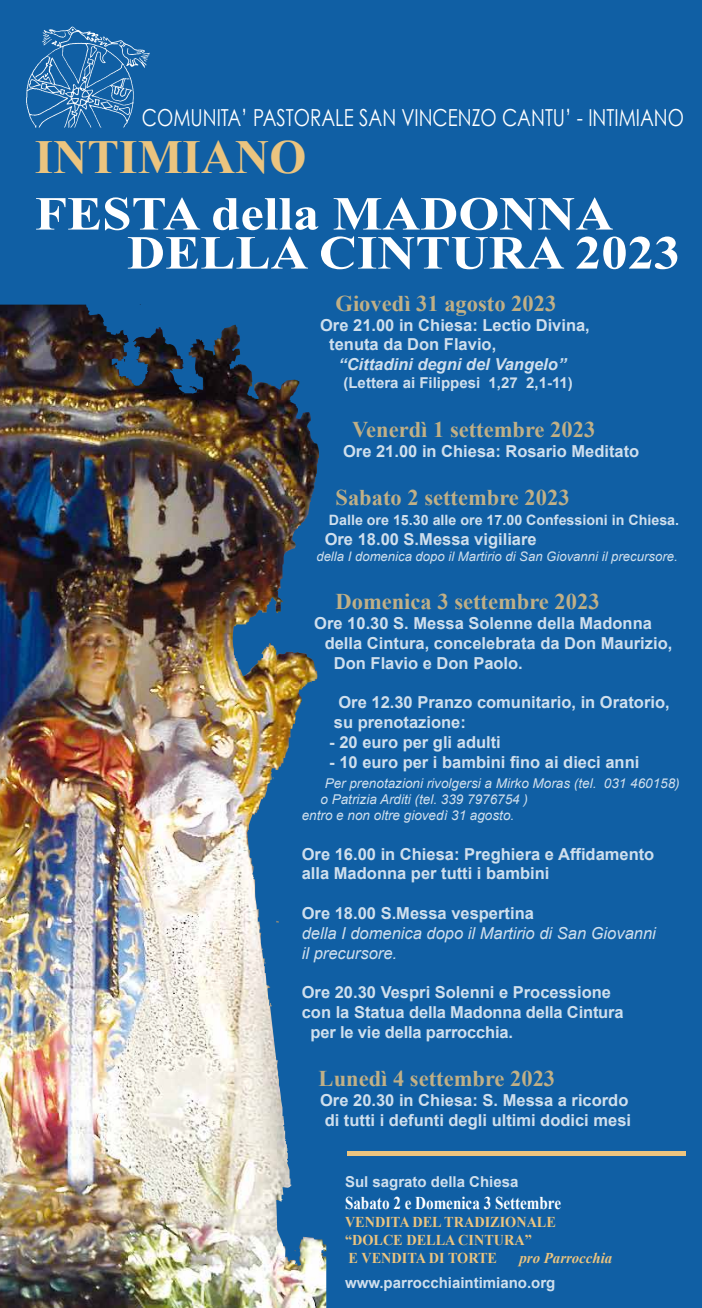
<style>
.page{position:relative;width:702px;height:1308px;background:#fff}
.page>*{position:absolute;margin:0;border:0;box-sizing:border-box;transform-origin:0 0}
.t1{font:700 47.4px/39px "Times New Roman";color:#fff;scale:1.11 1}
.t2{font:700 47.4px "Times New Roman";color:#ebc47f}
.t3{font:23.4px "Century Gothic";color:#fff;scale:.8 1}
.t4{font:700 22.5px "Times New Roman";color:rgb(236 196 127/.8)}
.t5{font:700 18px "Times New Roman";color:#fff;scale:.84 1}
.t6{font:700 16.5px/19.8px "Arial";color:rgb(255 255 255/.8)}
.t7{font:italic 16.5px/19.8px "Arial";color:rgb(255 255 255/.8)}
.t8{font:italic 700 16.5px "Arial";color:rgb(255 255 255/.8)}
.t9{font:700 15px "Arial";color:rgb(255 255 255/.8)}
.t10{font:700 15px/18px "Times New Roman";color:#ebc47f;scale:.95 1}
.t11{font:italic 700 15px "Times New Roman";color:#ebc47f}
.t12{font:700 14.25px "Arial";color:rgb(255 255 255/.8)}
.t13{font:italic 13.5px "Arial";color:rgb(255 255 255/.8)}
.t14{font:italic 13.12px "Arial";color:rgb(255 255 255/.8)}
</style>
<div class="page">
<div style="left:0;top:0;width:702px;height:1307px;background:#105fa4"></div>
<img style="left:0;top:304px;width:326px;height:1003px">
<hr style="left:347px;top:1151px;width:338px;height:4px;background:#ebc47f">
<img style="left:26px;top:26px;width:124px;height:102px">
<h2 class="t3" style="left:142px;top:102px;width:679px">COMUNITA’ PASTORALE SAN VINCENZO CANTU’ - INTIMIANO</h2>
<h1 class="t2" style="left:35px;top:124px;width:273px">INTIMIANO</h1>
<h1 class="t1" style="left:127px;top:193px;width:500px;text-indent:-92px">FESTA della MADONNA<br>DELLA CINTURA 2023</h1>
<h3 class="t4" style="left:335px;top:288px;width:222px">Giovedì 31 agosto 2023</h3>
<p class="t6" style="left:329px;top:315px;width:262px;text-indent:-9px">Ore 21.00 in Chiesa: Lectio Divina, tenuta da Don Flavio,</p>
<p class="t8" style="left:338px;top:354px;width:229px">“Cittadini degni del Vangelo”</p>
<p class="t9" style="left:343px;top:373px;width:231px">(Lettera ai Filippesi 1,27 2,1-11)</p>
<h3 class="t4" style="left:352px;top:414px;width:245px">Venerdì 1 settembre 2023</h3>
<p class="t6" style="left:343px;top:441px;width:298px">Ore 21.00 in Chiesa: Rosario Meditato</p>
<h3 class="t4" style="left:335px;top:482px;width:235px">Sabato 2 settembre 2023</h3>
<p class="t12" style="left:329px;top:510px;width:352px">Dalle ore 15.30 alle ore 17.00 Confessioni in Chiesa.</p>
<p class="t6" style="left:325px;top:530px;width:213px">Ore 18.00 S.Messa vigiliare</p>
<p class="t14" style="left:316px;top:547px;width:363px">della I domenica dopo il Martirio di San Giovanni il precursore.</p>
<h3 class="t4" style="left:335px;top:586px;width:265px">Domenica 3 settembre 2023</h3>
<p class="t6" style="left:314px;top:614px;width:339px">Ore 10.30 S. Messa Solenne della Madonna</p>
<p class="t6" style="left:325px;top:634px;width:349px">della Cintura, concelebrata da Don Maurizio,</p>
<p class="t6" style="left:334px;top:653px;width:190px">Don Flavio e Don Paolo.</p>
<p class="t6" style="left:334px;top:693px;width:337px">Ore 12.30 Pranzo comunitario, in Oratorio, su prenotazione:</p>
<p class="t6" style="left:329px;top:733px;width:173px">- 20 euro per gli adulti</p>
<p class="t6" style="left:329px;top:752px;width:311px">- 10 euro per i bambini fino ai dieci anni</p>
<p class="t13" style="left:325px;top:774px;width:356px">Per prenotazioni rivolgersi a Mirko Moras (tel. 031 460158)</p>
<p class="t13" style="left:320px;top:790px;width:209px">o Patrizia Arditi (tel. 339 7976754 )</p>
<p class="t13" style="left:302px;top:806px;width:214px">entro e non oltre giovedì 31 agosto.</p>
<p class="t6" style="left:302px;top:844px;width:354px">Ore 16.00 in Chiesa: Preghiera e Affidamento alla Madonna per tutti i bambini</p>
<p class="t6" style="left:302px;top:904px;width:234px">Ore 18.00 S.Messa vespertina</p>
<p class="t7" style="left:302px;top:923px;width:355px">della I domenica dopo il Martirio di San Giovanni il precursore.</p>
<p class="t6" style="left:302px;top:983px;width:311px">Ore 20.30 Vespri Solenni e Processione</p>
<p class="t6" style="left:302px;top:1003px;width:323px">con la Statua della Madonna della Cintura</p>
<p class="t6" style="left:310px;top:1022px;width:204px">per le vie della parrocchia.</p>
<h3 class="t4" style="left:318px;top:1063px;width:238px">Lunedì 4 settembre 2023</h3>
<p class="t6" style="left:320px;top:1091px;width:312px">Ore 20.30 in Chiesa: S. Messa a ricordo di tutti i defunti degli ultimi dodici mesi</p>
<p class="t9" style="left:345px;top:1172px;width:175px">Sul sagrato della Chiesa</p>
<p class="t5" style="left:345px;top:1190px;width:259px">Sabato 2 e Domenica 3 Settembre</p>
<p class="t10" style="left:345px;top:1212px;width:223px">VENDITA DEL TRADIZIONALE “DOLCE DELLA CINTURA”<br>E VENDITA DI TORTE</p>
<p class="t11" style="left:519px;top:1247px;width:94px">pro Parrocchia</p>
<p class="t9" style="left:345px;top:1272px;width:212px">www.parrocchiaintimiano.org</p>
</div>
